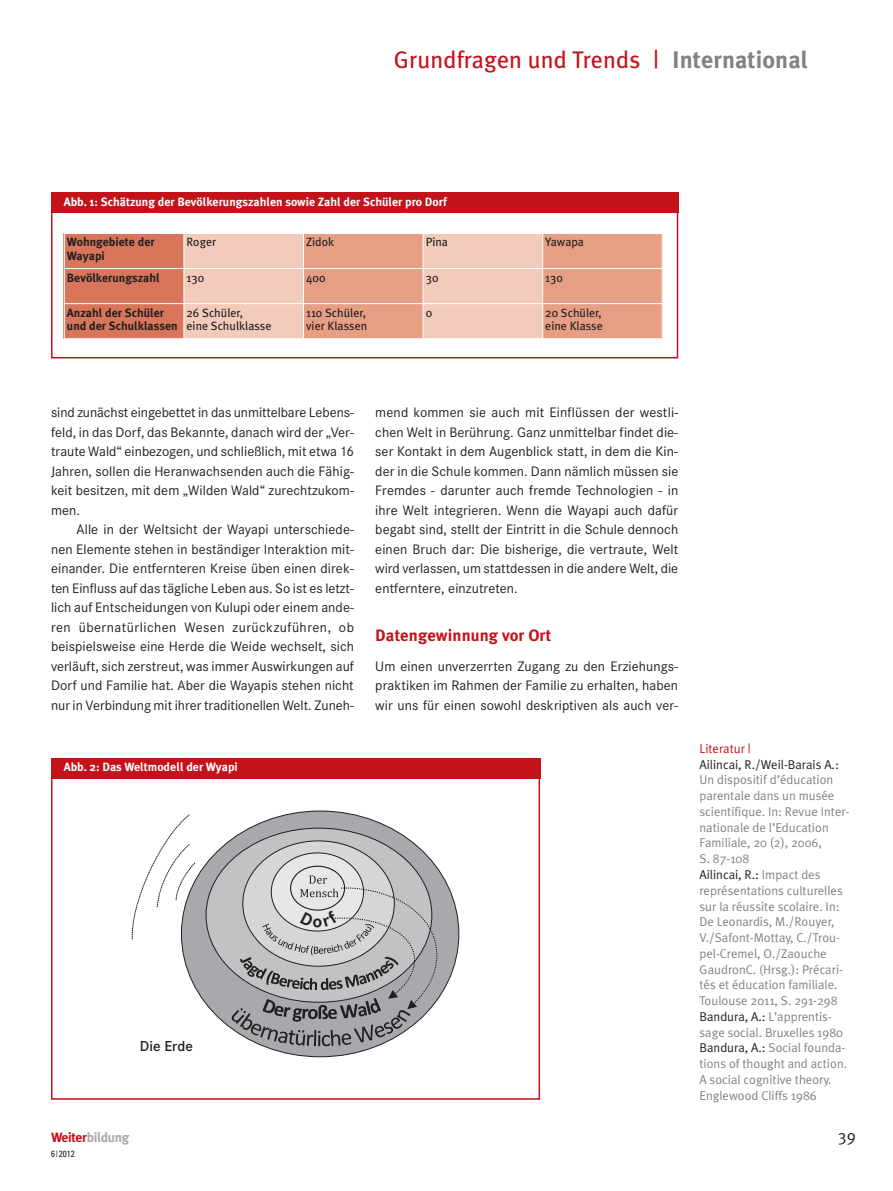
<style>
.page{position:relative;width:893px;height:1191px;background:#fff}
.page>*{position:absolute;margin:0;border:0;box-sizing:border-box;transform-origin:0 0}
.t1{font:24px "Meta Plus";letter-spacing:.005em;color:#c4121a}
.t2{font:700 16.5px "Meta Plus";letter-spacing:.005em;color:#c4121a}
.t3{font:16.5px "Meta Plus Normal Caps";color:#231f20}
.t4{font:600 15px "Corporate S";color:#231f20}
.t5{font:14.25px/19.5px "Corporate S";letter-spacing:.005em;color:#231f20;text-align:justify}
.t6{font:700 13.5px "Meta Plus";letter-spacing:-.03em;color:#a8a9ad}
.t7{font:12.75px/15.8px "Meta Plus Normal";color:#808285}
.t8{font:12.75px "Meta Plus Normal";color:#231f20}
.t9{font:12.75px "Meta Plus Normal";color:#c4121a}
.t10{font:12px/13.5px "Meta Plus";color:#231f20}
.t11{font:700 12px "Meta Plus";color:#fff}
.t12{font:700 12px/13.5px "Meta Plus";color:#231f20}
.t13{font:condensed 9px "Univers";color:#231f20}
.s1{font-weight:700;color:#808285}
.s2{color:#c4121a}
.s3{color:#231f20}
</style>
<div class="page">
<div style="left:51px;top:202px;width:627px;height:156px;border:2px solid #c4121a"></div>
<div style="left:51px;top:193px;width:627px;height:20px;background:#c4121a"></div>
<div style="left:181px;top:811px;width:278px;height:245px;background:#a8a9ad;border-radius:50%"></div>
<div style="left:206px;top:828px;width:226px;height:174px;background:#c1c2c4;border-radius:50%"></div>
<div style="left:243px;top:841px;width:151px;height:125px;background:#d5d6d8;border-radius:50%"></div>
<div style="left:271px;top:853px;width:93px;height:78px;background:#e6e7e9;border-radius:50%"></div>
<svg style="left:131px;top:814px;width:65px;height:125px"></svg>
<div style="left:51px;top:768px;width:489px;height:331px;border:2px solid #c4121a"></div>
<div style="left:51px;top:758px;width:489px;height:21px;background:#c4121a"></div>
<div style="left:64px;top:233px;width:120px;height:35px;background:#d9755a"></div>
<div style="left:184px;top:233px;width:119px;height:35px;background:#f2cbba"></div>
<div style="left:303px;top:233px;width:120px;height:35px;background:#e69e85"></div>
<div style="left:423px;top:233px;width:120px;height:35px;background:#f2cbba"></div>
<div style="left:543px;top:233px;width:120px;height:35px;background:#e69e85"></div>
<div style="left:64px;top:268px;width:120px;height:36px;background:#d9755a"></div>
<div style="left:184px;top:268px;width:119px;height:36px;background:#f2cbba"></div>
<div style="left:303px;top:268px;width:120px;height:36px;background:#e69e85"></div>
<div style="left:423px;top:268px;width:120px;height:36px;background:#f2cbba"></div>
<div style="left:543px;top:268px;width:120px;height:36px;background:#e69e85"></div>
<div style="left:64px;top:304px;width:120px;height:35px;background:#d9755a"></div>
<div style="left:184px;top:304px;width:119px;height:35px;background:#f2cbba"></div>
<div style="left:303px;top:304px;width:120px;height:35px;background:#e69e85"></div>
<div style="left:423px;top:304px;width:120px;height:35px;background:#f2cbba"></div>
<div style="left:543px;top:304px;width:120px;height:35px;background:#e69e85"></div>
<hr style="left:64px;top:233px;width:1px;height:106px;background:#fff">
<hr style="left:183px;top:233px;width:1px;height:106px;background:#fff">
<hr style="left:303px;top:233px;width:1px;height:106px;background:#fff">
<hr style="left:423px;top:233px;width:1px;height:106px;background:#fff">
<hr style="left:542px;top:233px;width:1px;height:106px;background:#fff">
<hr style="left:662px;top:233px;width:1px;height:106px;background:#fff">
<hr style="left:64px;top:233px;width:599px;height:1px;background:#fff">
<hr style="left:64px;top:268px;width:599px;height:1px;background:#fff">
<hr style="left:64px;top:303px;width:599px;height:1px;background:#fff">
<hr style="left:64px;top:338px;width:599px;height:1px;background:#fff">
<svg style="left:232px;top:875px;width:206px;height:171px"></svg>
<h1 class="t1" style="left:394px;top:50px;width:416px">Grundfragen und Trends | <span class="s1">International</span></h1>
<p class="t11" style="left:64px;top:197px;width:384px">Abb. 1: Schätzung der Bevölkerungszahlen sowie Zahl der Schüler pro Dorf</p>
<p class="t12" style="left:67px;top:236px;width:89px">Wohngebiete der<br>Wayapi</p>
<p class="t10" style="left:187px;top:236px;width:31px">Roger</p>
<p class="t10" style="left:306px;top:236px;width:30px">Zidok</p>
<p class="t10" style="left:426px;top:236px;width:24px">Pina</p>
<p class="t10" style="left:545px;top:236px;width:40px">Yawapa</p>
<p class="t12" style="left:67px;top:271px;width:94px">Bevölkerungszahl</p>
<p class="t10" style="left:187px;top:271px;width:19px">130</p>
<p class="t10" style="left:306px;top:271px;width:21px">400</p>
<p class="t10" style="left:426px;top:271px;width:14px">30</p>
<p class="t10" style="left:545px;top:271px;width:19px">130</p>
<p class="t12" style="left:67px;top:306px;width:112px">Anzahl der Schüler und der Schulklassen</p>
<p class="t10" style="left:187px;top:306px;width:86px">26 Schüler,<br>eine Schulklasse</p>
<p class="t10" style="left:306px;top:306px;width:63px">110 Schüler, vier Klassen</p>
<p class="t10" style="left:426px;top:306px;width:8px">0</p>
<p class="t10" style="left:545px;top:306px;width:59px">20 Schüler, eine Klasse</p>
<p class="t5" style="left:51px;top:404px;width:304px">sind zunächst eingebettet in das unmittelbare Lebens&shy;feld, in das Dorf, das Bekannte, danach wird der „Ver&shy;traute Wald“ einbezogen, und schließlich, mit etwa 16<br>Jahren, sollen die Heranwachsenden auch die Fähig&shy;keit besitzen, mit dem „Wilden Wald“ zurechtzukom&shy;men.</p>
<p class="t5" style="left:51px;top:521px;width:304px;text-indent:26px">Alle in der Weltsicht der Wayapi unterschiede&shy;nen Elemente stehen in beständiger Interaktion mit&shy;einander. Die entfernteren Kreise üben einen direk&shy;ten Einfluss auf das tägliche Leben aus. So ist es letzt&shy;lich auf Entscheidungen von Kulupi oder einem ande&shy;ren übernatürlichen Wesen zurückzuführen, ob beispielsweise eine Herde die Weide wechselt, sich verläuft, sich zerstreut, was immer Auswirkungen auf Dorf und Familie hat. Aber die Wayapis stehen nicht nur in Verbindung mit ihrer traditionellen Welt. Zuneh-</p>
<p class="t11" style="left:64px;top:762px;width:176px">Abb. 2: Das Weltmodell der Wyapi</p>
<p class="t4" style="left:140px;top:1041px;width:55px">Die Erde</p>
<p class="t6" style="left:51px;top:1132px;width:80px"><span class="s2">Weiter</span>bildung</p>
<p class="t13" style="left:51px;top:1150px;width:25px">6|2012</p>
<p class="t5" style="left:375px;top:404px;width:305px">mend kommen sie auch mit Einflüssen der westli&shy;chen Welt in Berührung. Ganz unmittelbar findet die&shy;ser Kontakt in dem Augenblick statt, in dem die Kin&shy;der in die Schule kommen. Dann nämlich müssen sie Fremdes - darunter auch fremde Technologien - in ihre Welt integrieren. Wenn die Wayapi auch dafür begabt sind, stellt der Eintritt in die Schule dennoch einen Bruch dar: Die bisherige, die vertraute, Welt wird verlassen, um stattdessen in die andere Welt, die entferntere, einzutreten.</p>
<p class="t2" style="left:375px;top:628px;width:178px">Datengewinnung vor Ort</p>
<p class="t5" style="left:375px;top:657px;width:304px">Um einen unverzerrten Zugang zu den Erziehungs&shy;praktiken im Rahmen der Familie zu erhalten, haben wir uns für einen sowohl deskriptiven als auch ver-</p>
<p class="t9" style="left:699px;top:743px;width:53px">Literatur |</p>
<p class="t8" style="left:699px;top:759px;width:141px">Ailincai, R./Weil-Barais A.:</p>
<p class="t7" style="left:699px;top:773px;width:152px">Un dispositif d’éducation parentale dans un musée scientifique. In: Revue Inter&shy;nationale de l’Education<br>Familiale, 20 (2), 2006,<br>S. 87-108<br><span class="s3">Ailincai, R.:</span> Impact des représentations culturelles sur la réussite scolaire. In:<br>De Leonardis, M./Rouyer,<br>V./Safont-Mottay, C./Trou&shy;pel-Cremel, O./Zaouche<br>GaudronC. (Hrsg.): Précari&shy;tés et éducation familiale.<br>Toulouse 2011, S. 291-298<br><span class="s3">Bandura, A.:</span> L’apprentis&shy;sage social. Bruxelles 1980<br><span class="s3">Bandura, A.:</span> Social founda&shy;tions of thought and action.<br>A social cognitive theory.<br>Englewood Cliffs 1986</p>
<p class="t3" style="left:838px;top:1129px;width:19px">39</p>
</div>
